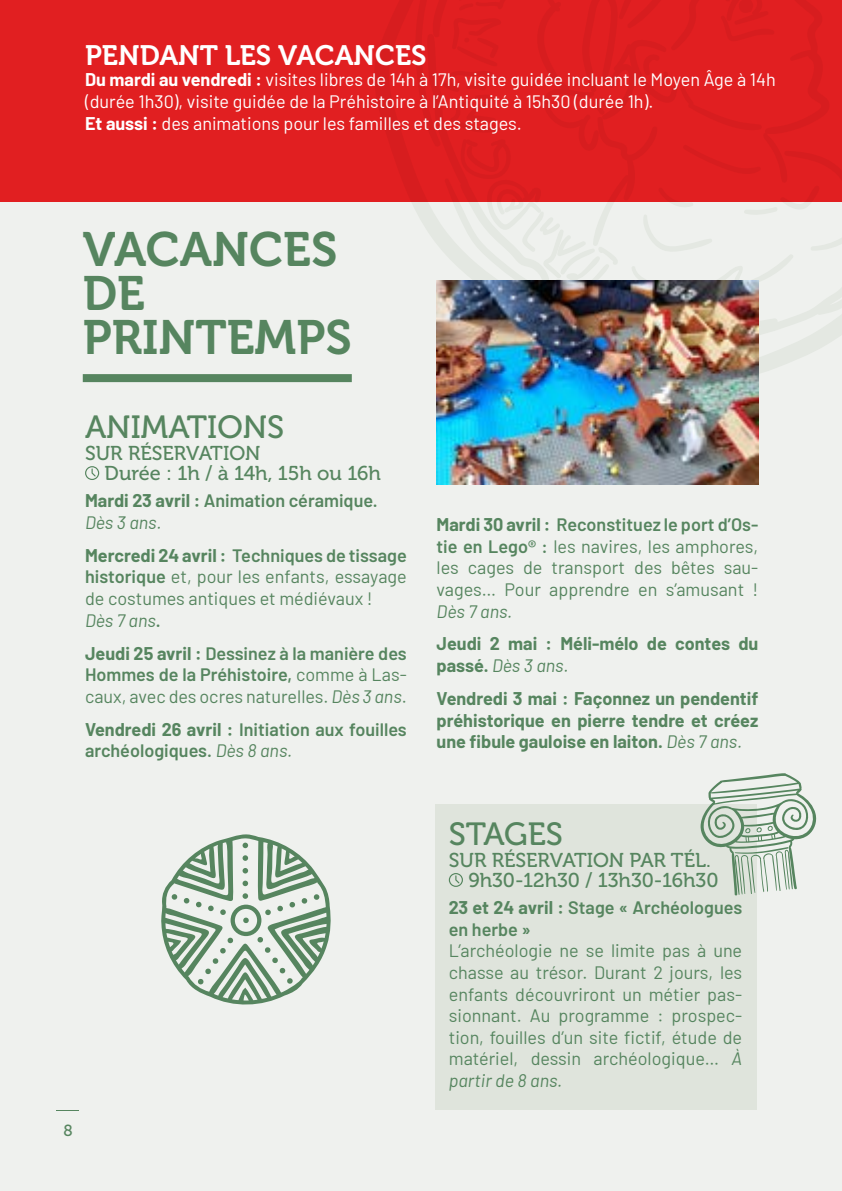
<style>
.page{position:relative;width:842px;height:1191px;background:#eff1ee}
.page>*{position:absolute;margin:0;border:0;box-sizing:border-box;transform-origin:0 0}
.t1{font:48px/44px "Museo 700";color:#56855f}
.t2{font:32px "Museo 500";color:#56855f}
.t3{font:28px "Museo 700";color:#fff}
.t4{font:20px/20px "Museo 500";color:#56855f}
.t5{font:18px/21.6px "Barlow";color:#56855f;text-align:justify}
.t6{font:600 18px/21.6px "Barlow";color:#56855f}
.t7{font:18px/21.6px "Barlow";color:#fff}
.t8{font:700 18px/21.6px "Barlow";color:#56855f}
.t9{font:italic 18px "Barlow";color:#56855f}
.t10{font:16px "Museo 500";color:#56855f}
.s1{font-weight:700}
.s2{font-weight:400;font-style:italic}
.s3{font-weight:600}
.s4{font-style:italic}
.s5{font-weight:400}
</style>
<div class="page">
<div style="left:0;top:0;width:842px;height:201px;background:#e11f21"></div>
<svg style="left:374px;top:201px;width:456px;height:185px"></svg>
<svg style="left:427px;top:201px;width:415px;height:141px"></svg>
<img style="left:437px;top:280px;width:321px;height:204px">
<svg style="left:85px;top:466px;width:14px;height:14px"></svg>
<div style="left:435px;top:804px;width:321px;height:305px;background:#dfe4dc"></div>
<svg style="left:449px;top:873px;width:14px;height:14px"></svg>
<svg style="left:161px;top:834px;width:170px;height:171px"></svg>
<div style="left:83px;top:374px;width:269px;height:8px;background:#56855f"></div>
<svg style="left:700px;top:773px;width:117px;height:123px"></svg>
<h3 class="t3" style="left:85px;top:40px;width:343px">PENDANT LES VACANCES</h3>
<p class="t7" style="left:85px;top:68px;width:692px"><span class="s1">Du mardi au vendredi :</span> visites libres de 14h à 17h, visite guidée incluant le Moyen Âge à 14h (durée 1h30), visite guidée de la Préhistoire à l’Antiquité à 15h30 (durée 1h).<br><span class="s1">Et aussi :</span> des animations pour les familles et des stages.</p>
<h1 class="t1" style="left:83px;top:228px;width:270px">VACANCES<br>DE<br>PRINTEMPS</h1>
<h2 class="t2" style="left:85px;top:409px;width:201px">ANIMATIONS</h2>
<p class="t4" style="left:105px;top:443px;width:278px;text-indent:-20px">SUR RÉSERVATION<br>Durée : 1h / à 14h, 15h ou 16h</p>
<p class="t6" style="left:85px;top:488px;width:294px"><span class="s1">Mardi 23 avril :</span> Animation céramique.<br><span class="s2">Dès 3 ans.</span></p>
<p class="t5" style="left:85px;top:543px;width:323px;text-align:left"><span class="s1">Mercredi 24 avril :</span> <span class="s3">Techniques de tissage historique</span> et, pour les enfants, essayage de costumes antiques et médiévaux !<br><span class="s4">Dès 7 ans</span><span class="s3">.</span></p>
<p class="t6" style="left:85px;top:641px;width:323px;text-align:justify"><span class="s1">Jeudi 25 avril :</span> Dessinez à la manière des Hommes de la Préhistoire, <span class="s5">comme à Las&shy;caux, avec des ocres naturelles.</span> <span class="s2">Dès 3 ans</span><span class="s5">.</span></p>
<p class="t6" style="left:85px;top:717px;width:323px"><span class="s1">Vendredi 26 avril :</span> Initiation aux fouilles archéologiques. <span class="s2">Dès 8 ans.</span></p>
<p class="t10" style="left:63px;top:1122px;width:11px">8</p>
<p class="t5" style="left:437px;top:512px;width:323px"><span class="s1">Mardi 30 avril :</span> <span class="s3">Reconstituez le port d’Os&shy;tie en Lego® :</span> les navires, les amphores, les cages de transport des bêtes sau&shy;vages… Pour apprendre en s’amusant !</p>
<p class="t9" style="left:437px;top:598px;width:77px">Dès 7 ans.</p>
<p class="t8" style="left:437px;top:632px;width:323px">Jeudi 2 mai : Méli-mélo de contes du passé. <span class="s2">Dès 3 ans.</span></p>
<p class="t8" style="left:437px;top:686px;width:323px;text-align:justify">Vendredi 3 mai : Façonnez un pendentif préhistorique en pierre tendre et créez une fibule gauloise en laiton. <span class="s2">Dès 7 ans.</span></p>
<h2 class="t2" style="left:449px;top:816px;width:116px">STAGES</h2>
<p class="t4" style="left:468px;top:850px;width:252px;text-indent:-20px">SUR RÉSERVATION PAR TÉL.<br>9h30-12h30 / 13h30-16h30</p>
<p class="t6" style="left:449px;top:895px;width:295px"><span class="s1">23 et 24 avril :</span> Stage « Archéologues en herbe »</p>
<p class="t5" style="left:449px;top:938px;width:295px">L’archéologie ne se limite pas à une chasse au trésor. Durant 2 jours, les enfants découvriront un métier pas&shy;sionnant. Au programme : prospec&shy;tion, fouilles d’un site fictif, étude de matériel, dessin archéologique… <span class="s4">À partir de 8 ans.</span></p>
</div>
